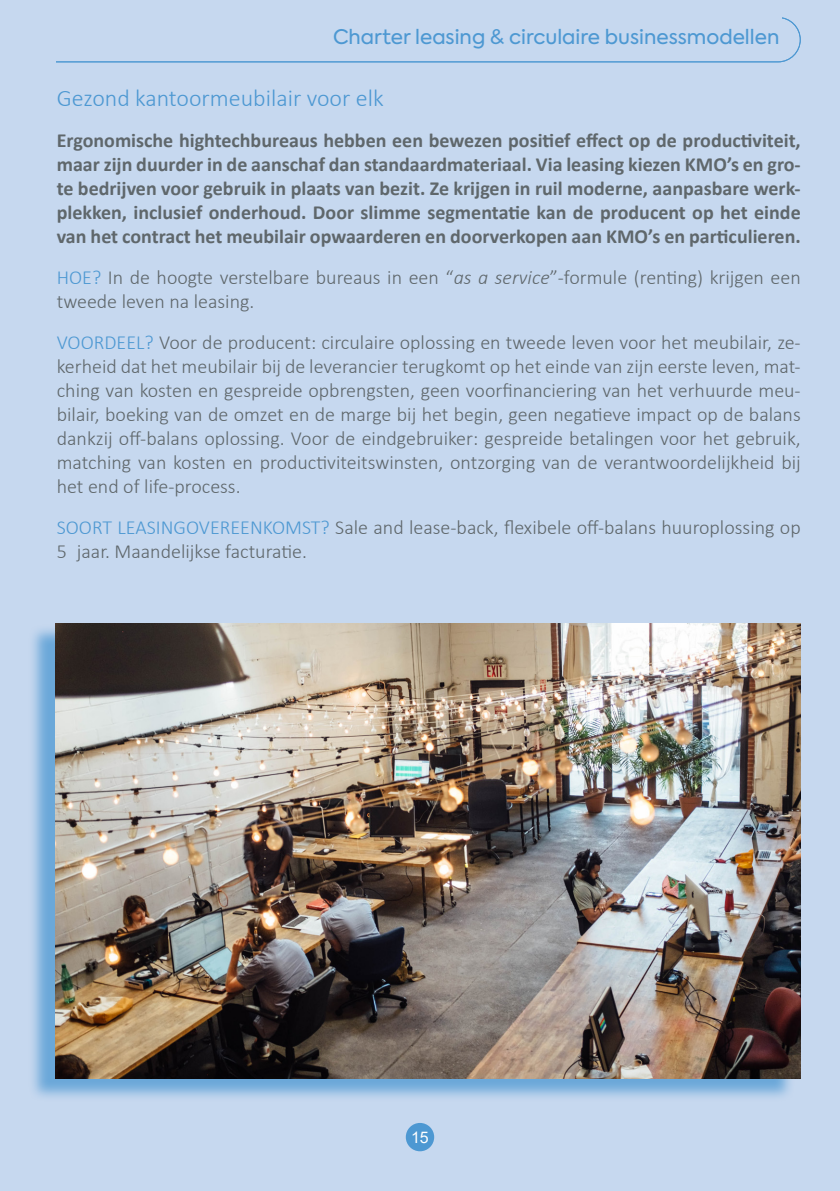
<style>
.page{position:relative;width:840px;height:1191px;background:#fff}
.page>*{position:absolute;margin:0;border:0;box-sizing:border-box;transform-origin:0 0}
.t1{font:300 24px "Calibri";color:#4d98d2}
.t2{font:300 20px/24px "Calibri";color:#5f676b}
.t3{font:700 20px/24px "Calibri";color:#5f676b;text-align:justify}
.t4{font:20px "Axiforma";color:#4d98d2}
.t5{font:16px "Arial";color:#fff}
.s1{color:#4d98d2}
.s2{font-style:italic}
</style>
<div class="page">
<div style="left:0;top:0;width:839px;height:1191px;background:#c6d8ef"></div>
<div style="left:406px;top:1124px;width:27px;height:26px;background:#4d98d2;border-radius:50%"></div>
<div style="left:405px;top:1123px;width:29px;height:28px;border:2px solid #4d98d2;border-radius:50%"></div>
<svg style="left:56px;top:17px;width:744px;height:45px"></svg>
<div style="left:28px;top:624px;width:766px;height:477px;background:#4d98d2;opacity:.75"></div>
<img style="left:56px;top:623px;width:743px;height:456px">
<div style="left:0;top:5px;width:780px;height:17px;background:#c6d8ef"></div>
<p class="t4" style="left:333px;top:24px;width:447px">Charter leasing &amp; circulaire businessmodellen</p>
<p class="t1" style="left:57px;top:83px;width:328px">Gezond kantoormeubilair voor elk</p>
<p class="t3" style="left:57px;top:128px;width:745px">Ergonomische hightechbureaus hebben een bewezen positief effect op de productiviteit, maar zijn duurder in de aanschaf dan standaardmateriaal. Via leasing kiezen KMO’s en gro&shy;te bedrijven voor gebruik in plaats van bezit. Ze krijgen in ruil moderne, aanpasbare werk&shy;plekken, inclusief onderhoud. Door slimme segmentatie kan de producent op het einde van het contract het meubilair opwaarderen en doorverkopen aan KMO’s en particulieren.</p>
<p class="t2" style="left:57px;top:265px;width:745px"><span class="s1">HOE?</span> In de hoogte verstelbare bureaus in een “<span class="s2">as a service</span>”-formule (renting) krijgen een tweede leven na leasing.</p>
<p class="t2" style="left:57px;top:330px;width:745px;text-align:justify"><span class="s1">VOORDEEL?</span> Voor de producent: circulaire oplossing en tweede leven voor het meubilair, ze&shy;kerheid dat het meubilair bij de leverancier terugkomt op het einde van zijn eerste leven, mat&shy;ching van kosten en gespreide opbrengsten, geen voorfinanciering van het verhuurde meu&shy;bilair, boeking van de omzet en de marge bij het begin, geen negatieve impact op de balans dankzij off-balans oplossing. Voor de eindgebruiker: gespreide betalingen voor het gebruik, matching van kosten en productiviteitswinsten, ontzorging van de verantwoordelijkheid bij het end of life-process.</p>
<p class="t2" style="left:57px;top:515px;width:745px"><span class="s1">SOORT LEASINGOVEREENKOMST?</span> Sale and lease-back, flexibele off-balans huuroplossing op<br>5 jaar. Maandelijkse facturatie.</p>
<p class="t5" style="left:411px;top:1126px;width:19px">15</p>
</div>
